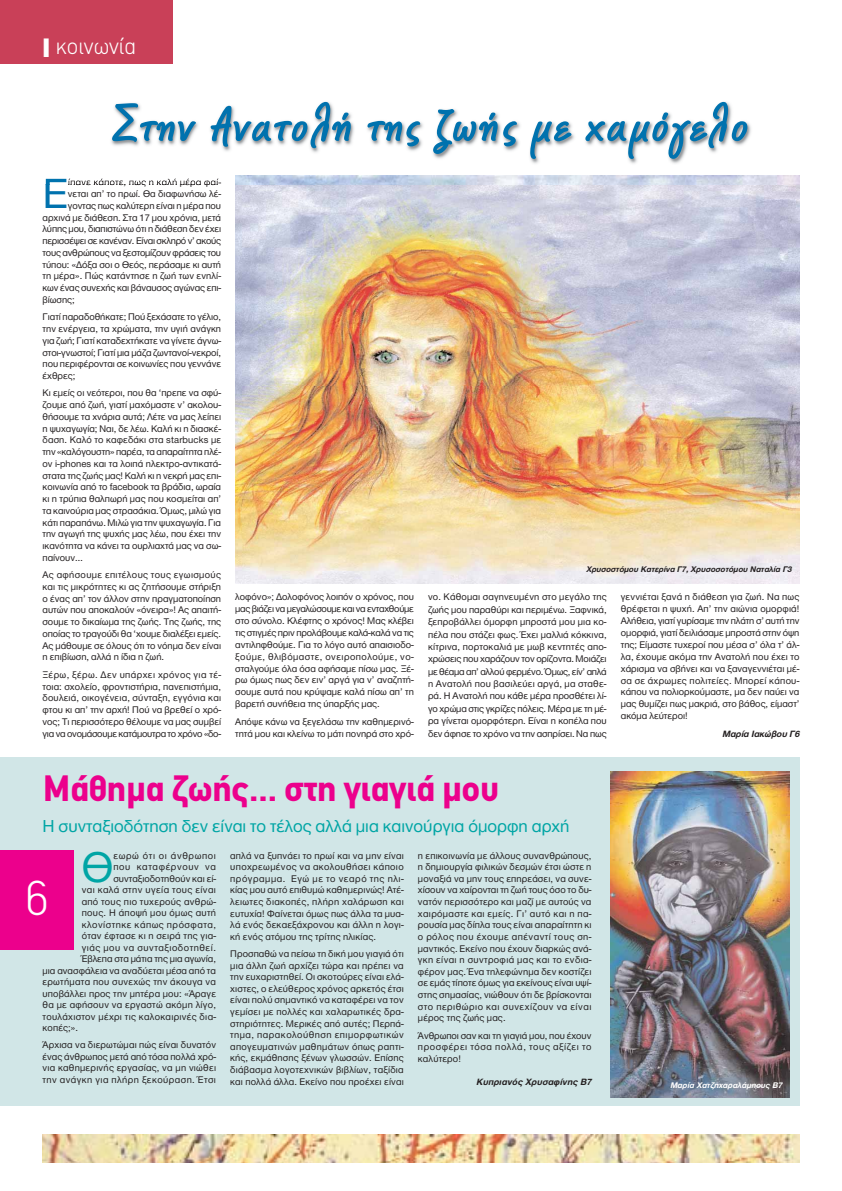
<style>
.page{position:relative;width:842px;height:1191px;background:#fff}
.page>*{position:absolute;margin:0;border:0;box-sizing:border-box;transform-origin:0 0}
.t1{font:700 60px "CF Marker";letter-spacing:.05em;color:#0072ae}
.t2{font:300 48px "CF Din";color:#fff}
.t3{font:44.5px "CF Helvetica";color:#00a5a5}
.t4{font:44.5px "CF Helvetica";color:#0072ae}
.t5{font:700 36px "CF Din";color:#ec008c}
.t6{font:300 23px "CF Din";color:#fff}
.t7{font:18px "CF Helvetica";color:#00a5a5}
.t8{font:10px/11.6px "CF Helvetica";letter-spacing:.005em;color:#231f20;text-align:justify}
.t9{font:10px "CF Helvetica";letter-spacing:.03em;color:#231f20}
.t10{font:10px "CF Helvetica";letter-spacing:.025em;color:#231f20}
.t11{font:10px "CF Helvetica";letter-spacing:-.025em;color:#231f20}
.t12{font:10px "CF Helvetica";letter-spacing:-.015em;color:#231f20}
.t13{font:10px "CF Helvetica";letter-spacing:-.02em;color:#231f20}
.t14{font:10px "CF Helvetica";letter-spacing:.065em;color:#231f20}
.t15{font:10px "CF Helvetica";letter-spacing:.04em;color:#231f20}
.t16{font:10px "CF Helvetica";letter-spacing:.055em;color:#231f20}
.t17{font:10px "CF Helvetica";letter-spacing:.05em;color:#231f20}
.t18{font:italic 700 9.5px "CF Helvetica";letter-spacing:.015em;color:#231f20}
.t19{font:italic 700 8.5px "CF Helvetica";color:#231f20}
.t20{font:italic 700 8.5px "CF Helvetica";color:#fff}
.s1{font-weight:900;font-size:26px}
</style>
<div class="page">
<div style="left:0;top:757px;width:799px;height:349px;background:#d1e6e7"></div>
<div style="left:0;top:850px;width:74px;height:100px;background:#ec008c"></div>
<div style="left:0;top:0;width:173px;height:63px;background:#c94058"></div>
<img style="left:235px;top:184px;width:564px;height:400px">
<img style="left:43px;top:1134px;width:756px;height:28px">
<img style="left:45px;top:102px;width:755px;height:82px">
<img style="left:46px;top:179px;width:21px;height:5px">
<img style="left:69px;top:179px;width:54px;height:5px">
<img style="left:235px;top:176px;width:564px;height:8px">
<img style="left:611px;top:771px;width:178px;height:326px">
<h3 class="t6" style="left:43px;top:37px;width:95px"><span class="s1">I</span> κοινωνία</h3>
<h1 class="t1" style="left:108px;top:92px;width:642px">Στην Ανατολή της ζωής με χαμόγελο</h1>
<h3 class="t4" style="left:43px;top:179px;width:27px">Ε</h3>
<p class="t8" style="left:68px;top:177px;width:155px">ίπανε κάποτε, πως η καλή μέρα φαί-</p>
<p class="t8" style="left:68px;top:189px;width:155px">νεται απ’ το πρωί. Θα διαφωνήσω λέ-</p>
<p class="t8" style="left:68px;top:201px;width:155px">γοντας πως καλύτερη είναι η μέρα που</p>
<p class="t8" style="left:43px;top:212px;width:180px">αρχινά με διάθεση. Στα 17 μου χρόνια, μετά</p>
<p class="t12" style="left:43px;top:226px;width:180px">λύπης μου, διαπιστώνω ότι η διάθεση δεν έχει</p>
<p class="t11" style="left:43px;top:237px;width:180px">περισσέψει σε κανέναν. Είναι σκληρό ν’ ακούς</p>
<p class="t13" style="left:43px;top:249px;width:180px">τους ανθρώπους να ξεστομίζουν φράσεις του</p>
<p class="t8" style="left:43px;top:259px;width:180px">τύπου: «Δόξα σοι ο Θεός, περάσαμε κι αυτή</p>
<p class="t8" style="left:43px;top:271px;width:180px">τη μέρα». Πώς κατάντησε η ζωή των ενηλί-</p>
<p class="t8" style="left:43px;top:283px;width:180px">κων ένας συνεχής και βάναυσος αγώνας επι-</p>
<p class="t8" style="left:43px;top:295px;width:34px">βίωσης;</p>
<p class="t8" style="left:43px;top:312px;width:180px">Γιατί παραδοθήκατε; Πού ξεχάσατε το γέλιο, την ενέργεια, τα χρώματα, την υγιή ανάγκη για ζωή; Γιατί καταδεχτήκατε να γίνετε άγνω&shy;στοι-γνωστοί; Γιατί μια μάζα ζωντανοί-νεκροί, που περιφέρονται σε κοινωνίες που γεννάνε έχθρες;</p>
<p class="t8" style="left:43px;top:388px;width:180px">Κι εμείς οι νεότεροι, που θα ‘πρεπε να σφύ&shy;ζουμε από ζωή, γιατί μαχόμαστε ν’ ακολου&shy;θήσουμε τα χνάρια αυτά; Λέτε να μας λείπει η ψυχαγωγία; Ναι, δε λέω. Καλή κι η διασκέ&shy;δαση. Καλό το καφεδάκι στα starbucks με την «καλόγουστη» παρέα, τα απαραίτητα πλέ&shy;ον i-phones και τα λοιπά ηλεκτρο-αντικατά&shy;στατα της ζωής μας! Καλή κι η νεκρή μας επι&shy;κοινωνία από το facebook τα βράδια, ωραία κι η τρύπια θαλπωρή μας που κοσμείται απ’ τα καινούρια μας στρασάκια. Όμως, μιλώ για κάτι παραπάνω. Μιλώ για την ψυχαγωγία. Για την αγωγή της ψυχής μας λέω, που έχει την ικανότητα να κάνει τα ουρλιαχτά μας να σω&shy;παίνουν…</p>
<p class="t8" style="left:43px;top:570px;width:180px">Ας αφήσουμε επιτέλους τους εγωισμούς και τις μικρότητες κι ας ζητήσουμε στήριξη ο ένας απ’ τον άλλον στην πραγματοποίηση αυτών που αποκαλούν «όνειρα»! Ας απαιτή&shy;σουμε το δικαίωμα της ζωής. Της ζωής, της οποίας το τραγούδι θα ‘χουμε διαλέξει εμείς.<br>Ας μάθουμε σε όλους ότι το νόημα δεν είναι η επιβίωση, αλλά η ίδια η ζωή.</p>
<p class="t8" style="left:43px;top:669px;width:180px">Ξέρω, ξέρω. Δεν υπάρχει χρόνος για τέ&shy;τοια: σχολείο, φροντιστήρια, πανεπιστήμια, δουλειά, οικογένεια, σύνταξη, εγγόνια και φτου κι απ’ την αρχή! Πού να βρεθεί ο χρό&shy;νος; Τι περισσότερο θέλουμε να μας συμβεί για να ονομάσουμε κατάμουτρα το χρόνο «δο-</p>
<p class="t8" style="left:235px;top:592px;width:180px;line-height:11.9px">λοφόνο»; Δολοφόνος λοιπόν ο χρόνος, που μας βιάζει να μεγαλώσουμε και να ενταχθούμε στο σύνολο. Κλέφτης ο χρόνος! Μας κλέβει τις στιγμές πριν προλάβουμε καλά-καλά να τις αντιληφθούμε. Για το λόγο αυτό απαισιοδο&shy;ξούμε, θλιβόμαστε, ονειροπολούμε, νο&shy;σταλγούμε όλα όσα αφήσαμε πίσω μας. Ξέ&shy;ρω όμως πως δεν ειν’ αργά για ν’ αναζητή&shy;σουμε αυτά που κρύψαμε καλά πίσω απ’ τη βαρετή συνήθεια της ύπαρξής μας.</p>
<p class="t8" style="left:235px;top:716px;width:180px;line-height:11.9px">Απόψε κάνω να ξεγελάσω την καθημερινό&shy;τητά μου και κλείνω το μάτι πονηρά στο χρό-</p>
<p class="t19" style="left:586px;top:566px;width:208px">Χρυσοστόμου Κατερίνα Γ7, Χρυσοσοτόμου Ναταλία Γ3</p>
<p class="t8" style="left:428px;top:592px;width:180px;line-height:12.4px">νο. Κάθομαι σαγηνευμένη στο μεγάλο της ζωής μου παραθύρι και περιμένω. Ξαφνικά, ξεπροβάλλει όμορφη μπροστά μου μια κο&shy;πέλα που στάζει φως. Έχει μαλλιά κόκκινα, κίτρινα, πορτοκαλιά με μωβ κεντητές απο&shy;χρώσεις που χαράζουν τον ορίζοντα. Μοιάζει με θέαμα απ’ αλλού φερμένο. Όμως, είν’ απλά η Ανατολή που βασιλεύει αργά, μα σταθε&shy;ρά. Η Ανατολή που κάθε μέρα προσθέτει λί&shy;γο χρώμα στις γκρίζες πόλεις. Μέρα με τη μέ&shy;ρα γίνεται ομορφότερη. Είναι η κοπέλα που δεν άφησε το χρόνο να την ασπρίσει. Να πως</p>
<p class="t8" style="left:621px;top:592px;width:180px;line-height:11.9px">γεννιέται ξανά η διάθεση για ζωή. Να πως θρέφεται η ψυχή. Απ’ την αιώνια ομορφιά!<br>Αλήθεια, γιατί γυρίσαμε την πλάτη σ’ αυτή την ομορφιά, γιατί δειλιάσαμε μπροστά στην όψη της; Είμαστε τυχεροί που μέσα σ’ όλα τ’ άλ&shy;λα, έχουμε ακόμα την Ανατολή που έχει το χάρισμα να σβήνει και να ξαναγεννιέται μέ&shy;σα σε άχρωμες πολιτείες. Μπορεί κάπου&shy;κάπου να πολιορκούμαστε, μα δεν παύει να μας θυμίζει πως μακριά, στο βάθος, είμαστ’ ακόμα λεύτεροι!</p>
<p class="t18" style="left:722px;top:730px;width:81px">Μαρία Ιακώβου Γ6</p>
<h3 class="t5" style="left:43px;top:775px;width:457px">Μάθημα ζωής... στη γιαγιά μου</h3>
<h3 class="t7" style="left:43px;top:819px;width:529px">Η συνταξιοδότηση δεν είναι το τέλος αλλά μια καινούργια όμορφη αρχή</h3>
<h3 class="t3" style="left:82px;top:852px;width:33px">Θ</h3>
<p class="t14" style="left:113px;top:852px;width:104px">εωρώ ότι οι άνθρωποι</p>
<p class="t14" style="left:113px;top:863px;width:104px">που καταφέρνουν να</p>
<p class="t8" style="left:113px;top:873px;width:104px">συνταξιοδοτηθούν και εί-</p>
<p class="t15" style="left:82px;top:886px;width:136px">ναι καλά στην υγεία τους είναι</p>
<p class="t9" style="left:82px;top:898px;width:136px">από τους πιο τυχερούς ανθρώ-</p>
<p class="t9" style="left:82px;top:909px;width:136px">πους. Η άποψή μου όμως αυτή</p>
<p class="t17" style="left:82px;top:921px;width:136px">κλονίστηκε κάπως πρόσφατα,</p>
<p class="t10" style="left:82px;top:932px;width:136px">όταν έφτασε κι η σειρά της για-</p>
<p class="t16" style="left:82px;top:944px;width:136px">γιάς μου να συνταξιοδοτηθεί.</p>
<p class="t8" style="left:82px;top:954px;width:136px">Έβλεπα στα μάτια της μια αγωνία,</p>
<p class="t8" style="left:43px;top:965px;width:175px">μια ανασφάλεια να αναδύεται μέσα από τα</p>
<p class="t9" style="left:43px;top:978px;width:175px">ερωτήματα που συνεχώς την άκουγα να</p>
<p class="t8" style="left:43px;top:988px;width:175px">υποβάλλει προς την μητέρα μου: «Άραγε</p>
<p class="t10" style="left:43px;top:1001px;width:175px">θα με αφήσουν να εργαστώ ακόμη λίγο,</p>
<p class="t9" style="left:43px;top:1013px;width:175px">τουλάχιστον μέχρι τις καλοκαιρινές δια-</p>
<p class="t8" style="left:43px;top:1023px;width:37px">κοπές;».</p>
<p class="t8" style="left:43px;top:1040px;width:175px">Άρχισα να διερωτώμαι πώς είναι δυνατόν ένας άνθρωπος μετά από τόσα πολλά χρό&shy;νια καθημερινής εργασίας, να μη νιώθει την ανάγκη για πλήρη ξεκούραση. Έτσι</p>
<h2 class="t2" style="left:26px;top:881px;width:24px">6</h2>
<p class="t8" style="left:230px;top:850px;width:175px">απλά να ξυπνάει το πρωί και να μην είναι υποχρεωμένος να ακολουθήσει κάποιο πρόγραμμα. Εγώ με το νεαρό της ηλι&shy;κίας μου αυτό επιθυμώ καθημερινώς! Ατέ&shy;λειωτες διακοπές, πλήρη χαλάρωση και ευτυχία! Φαίνεται όμως πως άλλα τα μυα&shy;λά ενός δεκαεξάχρονου και άλλη η λογι&shy;κή ενός ατόμου της τρίτης ηλικίας.</p>
<p class="t8" style="left:230px;top:949px;width:175px">Προσπαθώ να πείσω τη δική μου γιαγιά ότι μια άλλη ζωή αρχίζει τώρα και πρέπει να την ευχαριστηθεί. Οι σκοτούρες είναι ελά&shy;χιστες, ο ελεύθερος χρόνος αρκετός έτσι είναι πολύ σημαντικό να καταφέρει να τον γεμίσει με πολλές και χαλαρωτικές δρα&shy;στηριότητες. Μερικές από αυτές; Περπά&shy;τημα, παρακολούθηση επιμορφωτικών απογευματινών μαθημάτων όπως ραπτι&shy;κής, εκμάθησης ξένων γλωσσών. Επίσης διάβασμα λογοτεχνικών βιβλίων, ταξίδια και πολλά άλλα. Εκείνο που προέχει είναι</p>
<p class="t8" style="left:418px;top:850px;width:175px">η επικοινωνία με άλλους συνανθρώπους, η δημιουργία φιλικών δεσμών έτσι ώστε η μοναξιά να μην τους επηρεάσει, να συνε&shy;χίσουν να χαίρονται τη ζωή τους όσο το δυ&shy;νατόν περισσότερο και μαζί με αυτούς να χαιρόμαστε και εμείς. Γι’ αυτό και η πα&shy;ρουσία μας δίπλα τους είναι απαραίτητη κι ο ρόλος που έχουμε απέναντί τους ση&shy;μαντικός. Εκείνο που έχουν διαρκώς ανά&shy;γκη είναι η συντροφιά μας και το ενδια&shy;φέρον μας. Ένα τηλεφώνημα δεν κοστίζει σε εμάς τίποτε όμως για εκείνους είναι υψί&shy;στης σημασίας, νιώθουν ότι δε βρίσκονται στο περιθώριο και συνεχίζουν να είναι μέρος της ζωής μας.</p>
<p class="t8" style="left:418px;top:1030px;width:175px">Άνθρωποι σαν και τη γιαγιά μου, που έχουν προσφέρει τόσα πολλά, τους αξίζει το καλύτερο!</p>
<p class="t18" style="left:476px;top:1078px;width:118px">Κυπριανός Χρυσαφίνης Β7</p>
<p class="t20" style="left:670px;top:1082px;width:115px">Μαρία Χατζηχαραλάμπους Β7</p>
</div>
